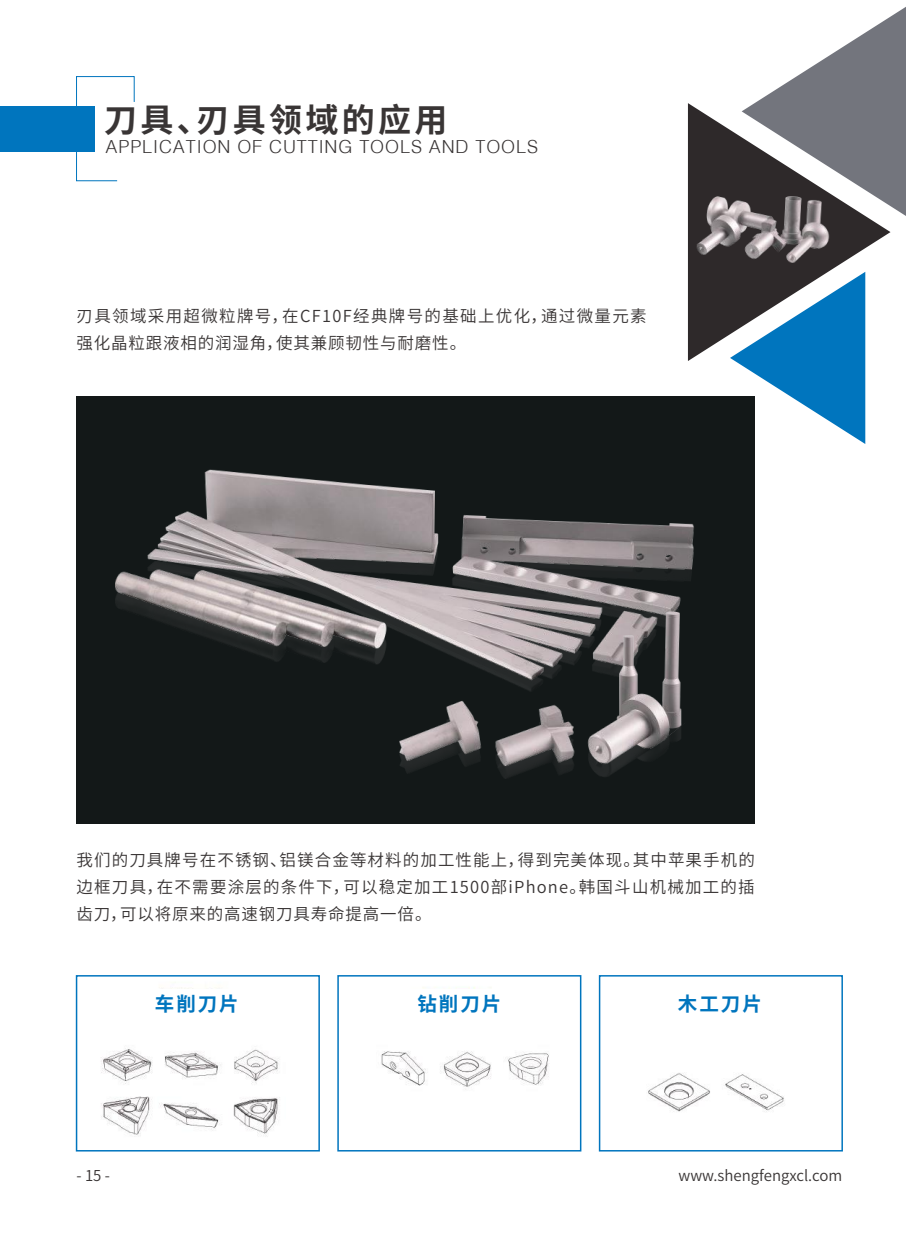
<style>
.page{position:relative;width:906px;height:1238px;background:#fff}
.page>*{position:absolute;margin:0;border:0;box-sizing:border-box;transform-origin:0 0}
.t1{font:700 33px "Source Han Sans CN";letter-spacing:.1em;color:#393535}
.t2{font:700 19.5px "Source Han Sans CN";letter-spacing:.1em;color:#0075be}
.t3{font:18px "CT Xi Yuan SJ";letter-spacing:.05em;color:#393535}
.t4{font:16.5px/27px "Source Han Sans CN";letter-spacing:.075em;color:#393535}
.t5{font:15px "Source Han Sans CN";color:#393535}
</style>
<div class="page">
<div style="left:77px;top:396px;width:678px;height:427px;background:#131818"></div>
<img style="left:598px;top:767px;width:24px;height:10px">
<img style="left:76px;top:266px;width:618px;height:486px">
<img style="left:370px;top:683px;width:228px;height:96px">
<img style="left:581px;top:605px;width:106px;height:162px">
<img style="left:76px;top:455px;width:386px;height:278px">
<svg style="left:755px;top:7px;width:151px;height:209px"></svg>
<svg style="left:735px;top:361px;width:130px;height:83px"></svg>
<svg style="left:688px;top:103px;width:202px;height:258px"></svg>
<div style="left:0;top:107px;width:95px;height:45px;background:#0075be"></div>
<svg style="left:76px;top:76px;width:59px;height:105px"></svg>
<img style="left:696px;top:190px;width:140px;height:75px">
<img style="left:101px;top:987px;width:179px;height:149px">
<div style="left:76px;top:975px;width:244px;height:176px;border:2px solid #0075be"></div>
<div style="left:127px;top:989px;width:132px;height:45px;background:#fff"></div>
<img style="left:381px;top:987px;width:168px;height:100px">
<div style="left:337px;top:975px;width:244px;height:176px;border:2px solid #0075be"></div>
<div style="left:387px;top:989px;width:132px;height:45px;background:#fff"></div>
<img style="left:648px;top:1073px;width:136px;height:39px">
<div style="left:599px;top:975px;width:244px;height:176px;border:2px solid #0075be"></div>
<h1 class="t1" style="left:104px;top:101px;width:345px">刀具、刃具领域的应用</h1>
<p class="t3" style="left:105px;top:137px;width:434px">APPLICATION OF CUTTING TOOLS AND TOOLS</p>
<p class="t4" style="left:77px;top:302px;width:571px">刃具领域采用超微粒牌号，在CF10F经典牌号的基础上优化，通过微量元素强化晶粒跟液相的润湿角，使其兼顾韧性与耐磨性。</p>
<p class="t4" style="left:77px;top:847px;width:680px;text-align:justify">我们的刀具牌号在不锈钢、铝镁合金等材料的加工性能上，得到完美体现。其中苹果手机的边框刀具，在不需要涂层的条件下，可以稳定加工1500部iPhone。韩国斗山机械加工的插齿刀，可以将原来的高速钢刀具寿命提高一倍。</p>
<p class="t2" style="left:155px;top:992px;width:85px">车削刀片</p>
<p class="t2" style="left:417px;top:992px;width:85px">钻削刀片</p>
<p class="t2" style="left:678px;top:992px;width:85px">木工刀片</p>
<p class="t5" style="left:77px;top:1166px;width:35px">- 15 -</p>
<p class="t5" style="left:678px;top:1166px;width:165px">www.shengfengxcl.com</p>
</div>
